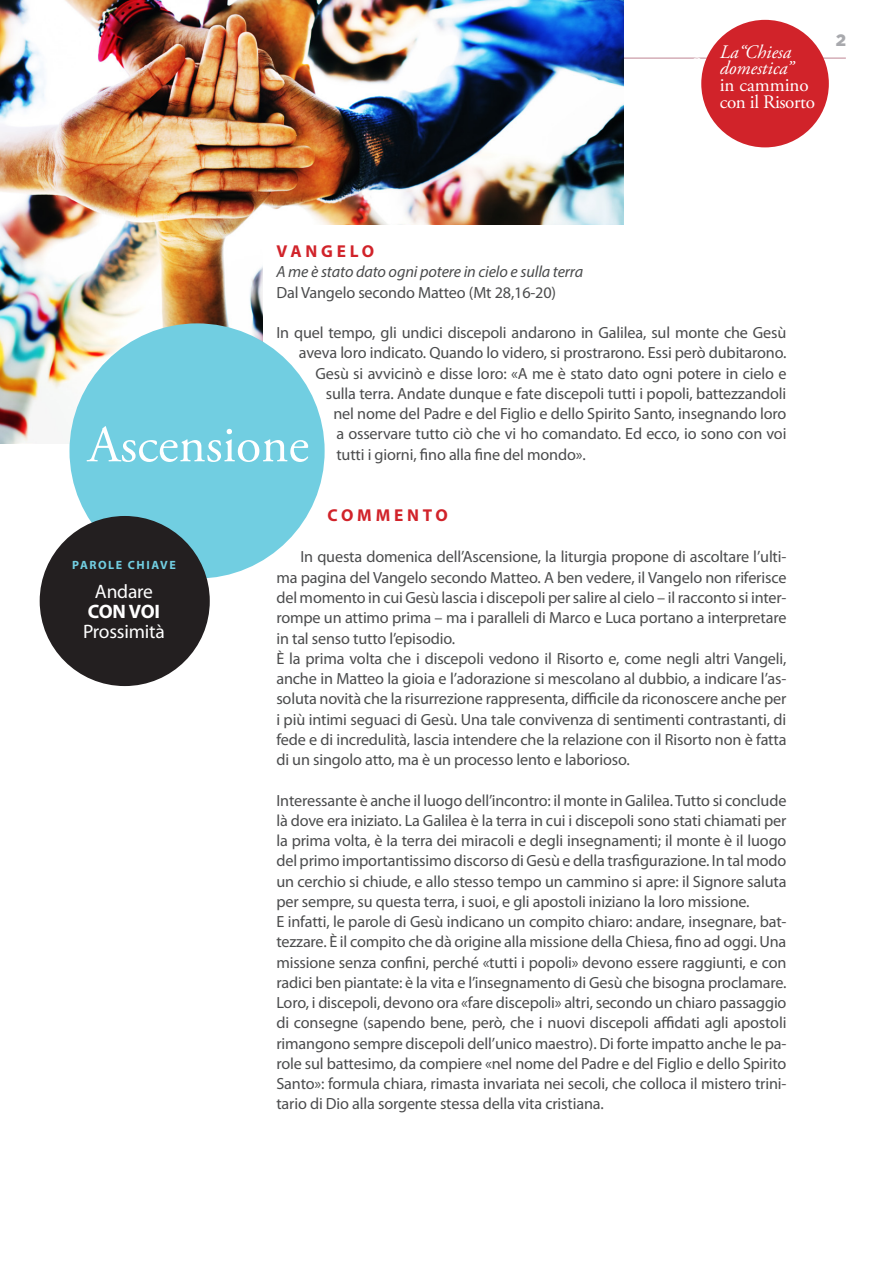
<style>
.page{position:relative;width:893px;height:1263px;background:#fff}
.page>*{position:absolute;margin:0;border:0;box-sizing:border-box;transform-origin:0 0}
.Sotto{font:52.05px "Adobe Garamond Pro";color:#fff}
.t1{font:italic 21.15px "Adobe Garamond Pro";letter-spacing:-.005em;color:#fff}
.Testo_11_Migrantes{font:19.5px/20.2px "Myriad Pro";letter-spacing:-.01em;color:#fff;text-align:center}
.Sotto-2{font:19.05px "Adobe Garamond Pro";letter-spacing:-.015em;color:#fff}
.Sotto-3{font:italic 19.05px "Adobe Garamond Pro";color:#fff}
.Capitoletto{font:700 17.25px "Myriad Pro";letter-spacing:.22em;color:#d1232a}
.Testo_11{font:900 16.5px "Gotham";color:#a8a9ad}
.Testo_11_Migrantes-2{font:16.2px/20.2px "Myriad Pro";letter-spacing:-.01em;color:#4b4c4d;text-align:justify}
.Testo_11_Migrantes-3{font:italic 16.2px "Myriad Pro";letter-spacing:-.01em;color:#4b4c4d}
.Testo_11_Migrantes-4{font:700 12px "Myriad Pro";letter-spacing:.13em;color:#71cee1}
.s1{font-weight:700}
</style>
<div class="page">
<hr style="left:618px;top:58px;width:228px;height:1px;background:#bf8593">
<img style="left:0;top:0;width:623px;height:443px">
<div style="left:264px;top:225px;width:469px;height:315px;background:#fff"></div>
<div style="left:69px;top:323px;width:256px;height:255px;background:#71cee1;border-radius:50%"></div>
<div style="left:701px;top:20px;width:128px;height:127px;background:#d1232a;border-radius:50%"></div>
<div style="left:40px;top:516px;width:170px;height:170px;background:#231f20;border-radius:50%"></div>
<h2 class="t1" style="left:689px;top:37px;width:62px">Giovedì</h2>
<p class="Sotto-3" style="left:720px;top:40px;width:73px">La “Chiesa</p>
<p class="Sotto-3" style="left:720px;top:57px;width:75px">domestica”</p>
<p class="Sotto-2" style="left:720px;top:74px;width:91px">in cammino</p>
<p class="Sotto-2" style="left:720px;top:90px;width:97px">con il Risorto</p>
<p class="Testo_11" style="left:836px;top:31px;width:12px">2</p>
<p class="Capitoletto" style="left:277px;top:240px;width:99px">VANGELO</p>
<p class="Testo_11_Migrantes-3" style="left:276px;top:262px;width:308px">A me è stato dato ogni potere in cielo e sulla terra</p>
<p class="Testo_11_Migrantes-2" style="left:276px;top:282px;width:281px">Dal Vangelo secondo Matteo (Mt 28,16-20)</p>
<p class="Testo_11_Migrantes-2" style="left:276px;top:322px;width:512px">In quel tempo, gli undici discepoli andarono in Galilea, sul monte che Gesù</p>
<p class="Testo_11_Migrantes-2" style="left:299px;top:343px;width:489px">aveva loro indicato. Quando lo videro, si prostrarono. Essi però dubitarono.</p>
<p class="Testo_11_Migrantes-2" style="left:315px;top:363px;width:473px">Gesù si avvicinò e disse loro: «A me è stato dato ogni potere in cielo e</p>
<p class="Testo_11_Migrantes-2" style="left:326px;top:383px;width:462px">sulla terra. Andate dunque e fate discepoli tutti i popoli, battezzandoli</p>
<p class="Testo_11_Migrantes-2" style="left:333px;top:403px;width:455px">nel nome del Padre e del Figlio e dello Spirito Santo, insegnando loro</p>
<p class="Testo_11_Migrantes-2" style="left:336px;top:424px;width:452px">a osservare tutto ciò che vi ho comandato. Ed ecco, io sono con voi</p>
<p class="Testo_11_Migrantes-2" style="left:336px;top:444px;width:251px">tutti i giorni, fino alla fine del mondo».</p>
<p class="Sotto" style="left:88px;top:413px;width:223px">Ascensione</p>
<p class="Testo_11_Migrantes-4" style="left:72px;top:557px;width:105px">PAROLE CHIAVE</p>
<p class="Testo_11_Migrantes" style="left:88px;top:581px;width:74px">Andare<br><span class="s1">CON VOI</span></p>
<p class="Testo_11_Migrantes" style="left:83px;top:621px;width:83px">Prossimità</p>
<p class="Capitoletto" style="left:328px;top:504px;width:122px">COMMENTO</p>
<p class="Testo_11_Migrantes-2" style="left:276px;top:547px;width:512px;text-indent:24px">In questa domenica dell’Ascensione, la liturgia propone di ascoltare l’ulti&shy;ma pagina del Vangelo secondo Matteo. A ben vedere, il Vangelo non riferisce del momento in cui Gesù lascia i discepoli per salire al cielo – il racconto si inter&shy;rompe un attimo prima – ma i paralleli di Marco e Luca portano a interpretare in tal senso tutto l’episodio.</p>
<p class="Testo_11_Migrantes-2" style="left:276px;top:648px;width:512px">È la prima volta che i discepoli vedono il Risorto e, come negli altri Vangeli, anche in Matteo la gioia e l’adorazione si mescolano al dubbio, a indicare l’as&shy;soluta novità che la risurrezione rappresenta, difficile da riconoscere anche per i più intimi seguaci di Gesù. Una tale convivenza di sentimenti contrastanti, di fede e di incredulità, lascia intendere che la relazione con il Risorto non è fatta di un singolo atto, ma è un processo lento e laborioso.</p>
<p class="Testo_11_Migrantes-2" style="left:276px;top:790px;width:512px">Interessante è anche il luogo dell’incontro: il monte in Galilea. Tutto si conclude là dove era iniziato. La Galilea è la terra in cui i discepoli sono stati chiamati per la prima volta, è la terra dei miracoli e degli insegnamenti; il monte è il luogo del primo importantissimo discorso di Gesù e della trasfigurazione. In tal modo un cerchio si chiude, e allo stesso tempo un cammino si apre: il Signore saluta per sempre, su questa terra, i suoi, e gli apostoli iniziano la loro missione.</p>
<p class="Testo_11_Migrantes-2" style="left:276px;top:911px;width:512px">E infatti, le parole di Gesù indicano un compito chiaro: andare, insegnare, bat&shy;tezzare. È il compito che dà origine alla missione della Chiesa, fino ad oggi. Una missione senza confini, perché «tutti i popoli» devono essere raggiunti, e con radici ben piantate: è la vita e l’insegnamento di Gesù che bisogna proclamare.<br>Loro, i discepoli, devono ora «fare discepoli» altri, secondo un chiaro passaggio di consegne (sapendo bene, però, che i nuovi discepoli affidati agli apostoli rimangono sempre discepoli dell’unico maestro). Di forte impatto anche le pa&shy;role sul battesimo, da compiere «nel nome del Padre e del Figlio e dello Spirito Santo»: formula chiara, rimasta invariata nei secoli, che colloca il mistero trini&shy;tario di Dio alla sorgente stessa della vita cristiana.</p>
</div>
